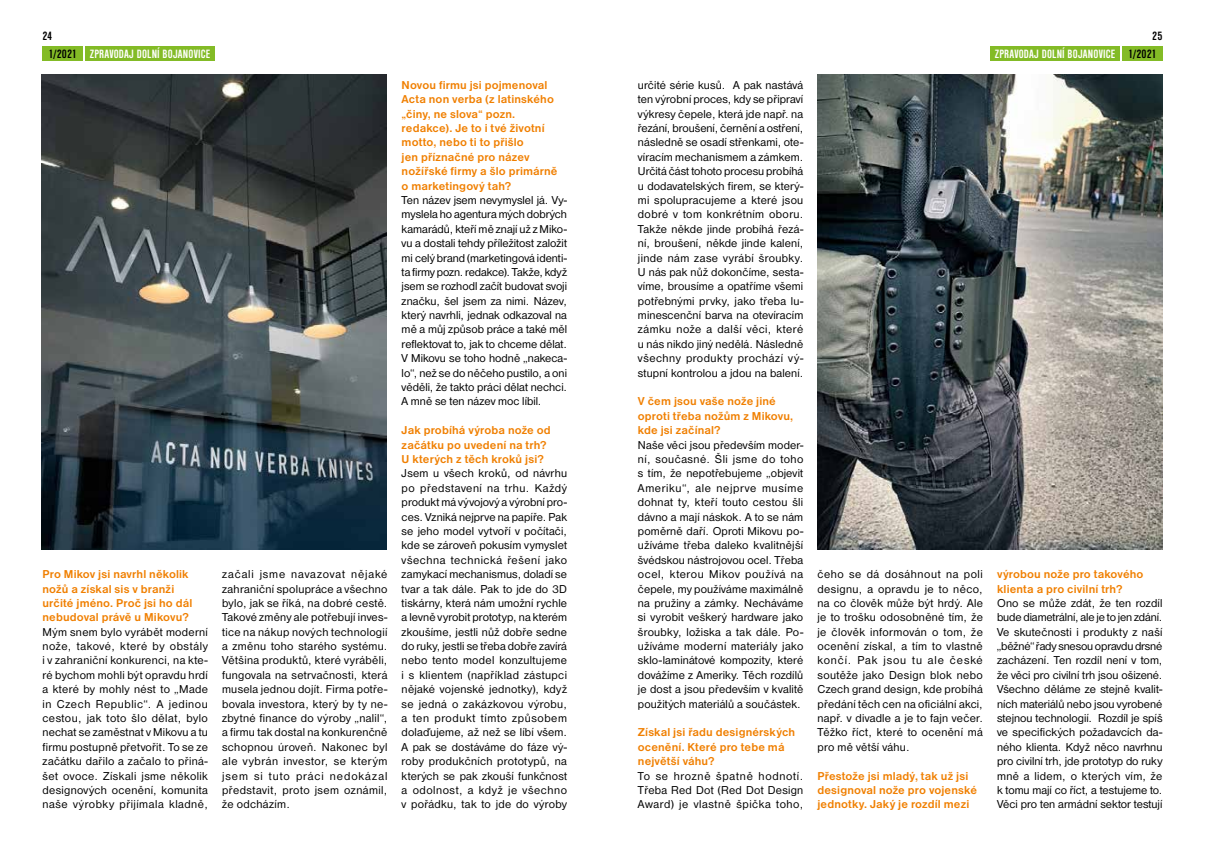
<style>
.page{position:relative;width:1205px;height:851px;background:#fff}
.page>*{position:absolute;margin:0;border:0;box-sizing:border-box;transform-origin:0 0}
.t1{font:700 condensed 12.5px "Nimbus San DEE";letter-spacing:.01em;color:#fff}
.t2{font:700 condensed 12.5px "Nimbus San DEE";color:#000}
.t3{font:11.88px/14.4px "Nimbus San DEE";letter-spacing:.02em;color:#000;text-align:justify}
.t4{font:700 11.88px/14.4px "Nimbus San DEE";letter-spacing:.01em;color:#f07f00}
.s1{color:#000}
</style>
<div class="page">
<div style="left:990px;top:46px;width:129px;height:14px;background:#83bb26"></div>
<div style="left:1122px;top:46px;width:40px;height:14px;background:#83bb26"></div>
<div style="left:85px;top:46px;width:129px;height:14px;background:#83bb26"></div>
<div style="left:43px;top:46px;width:40px;height:14px;background:#83bb26"></div>
<img style="left:42px;top:74px;width:345px;height:475px">
<img style="left:817px;top:74px;width:345px;height:475px">
<p class="t2" style="left:43px;top:29px;width:11px">24</p>
<p class="t2" style="left:1152px;top:29px;width:12px">25</p>
<p class="t1" style="left:48px;top:47px;width:163px"><span class="s1">1/2021</span> ZPRAVODAJ DOLNÍ BOJANOVICE</p>
<p class="t1" style="left:995px;top:47px;width:163px">ZPRAVODAJ DOLNÍ BOJANOVICE <span class="s1">1/2021</span></p>
<p class="t4" style="left:43px;top:567px;width:151px">Pro Mikov jsi navrhl několik nožů a získal sis v branži určité jméno. Proč jsi ho dál nebudoval právě u Mikovu?</p>
<p class="t3" style="left:43px;top:624px;width:167px">Mým snem bylo vyrábět moderní nože, takové, které by obstály i v zahraniční konkurenci, na kte&shy;ré bychom mohli být opravdu hrdí a které by mohly nést to „Made in Czech Republic“. A jedinou cestou, jak toto šlo dělat, bylo nechat se zaměstnat v Mikovu a tu firmu postupně přetvořit. To se ze začátku dařilo a začalo to přiná&shy;šet ovoce. Získali jsme několik designových ocenění, komunita naše výrobky přijímala kladně,</p>
<p class="t3" style="left:222px;top:567px;width:167px">začali jsme navazovat nějaké zahraniční spolupráce a všechno bylo, jak se říká, na dobré cestě.<br>Takové změny ale potřebují inves&shy;tice na nákup nových technologií a změnu toho starého systému.<br>Většina produktů, které vyráběli, fungovala na setrvačnosti, která musela jednou dojít. Firma potře&shy;bovala investora, který by ty ne&shy;zbytné finance do výroby „nalil“, a firmu tak dostal na konkurenčně schopnou úroveň. Nakonec byl ale vybrán investor, se kterým jsem si tuto práci nedokázal představit, proto jsem oznámil, že odcházím.</p>
<p class="t4" style="left:402px;top:78px;width:157px">Novou firmu jsi pojmenoval<br>Acta non verba (z latinského „činy, ne slova“ pozn. redakce). Je to i tvé životní motto, nebo ti to přišlo<br>jen příznačné pro název nožířské firmy a šlo primárně o marketingový tah?</p>
<p class="t3" style="left:402px;top:193px;width:167px">Ten název jsem nevymyslel já. Vy&shy;myslela ho agentura mých dobrých kamarádů, kteří mě znají už z Miko&shy;vu a dostali tehdy příležitost založit mi celý brand (marketingová identi&shy;ta firmy pozn. redakce). Takže, když jsem se rozhodl začít budovat svoji značku, šel jsem za nimi. Název, který navrhli, jednak odkazoval na mě a můj způsob práce a také měl reflektovat to, jak to chceme dělat.<br>V Mikovu se toho hodně „nakeca&shy;lo“, než se do něčeho pustilo, a oni věděli, že takto práci dělat nechci.<br>A mně se ten název moc líbil.</p>
<p class="t4" style="left:402px;top:423px;width:151px">Jak probíhá výroba nože od začátku po uvedení na trh?<br>U kterých z těch kroků jsi?</p>
<p class="t3" style="left:402px;top:466px;width:167px">Jsem u všech kroků, od návrhu po představení na trhu. Každý produkt má vývojový a výrobní pro&shy;ces. Vzniká nejprve na papíře. Pak se jeho model vytvoří v počítači, kde se zároveň pokusím vymyslet všechna technická řešení jako zamykací mechanismus, doladí se tvar a tak dále. Pak to jde do 3D tiskárny, která nám umožní rychle a levně vyrobit prototyp, na kterém zkoušíme, jestli nůž dobře sedne do ruky, jestli se třeba dobře zavírá nebo tento model konzultujeme i s klientem (například zástupci nějaké vojenské jednotky), když se jedná o zakázkovou výrobu, a ten produkt tímto způsobem dolaďujeme, až než se líbí všem.<br>A pak se dostáváme do fáze vý&shy;roby produkčních prototypů, na kterých se pak zkouší funkčnost a odolnost, a když je všechno v pořádku, tak to jde do výroby</p>
<p class="t3" style="left:638px;top:78px;width:167px">určité série kusů. A pak nastává ten výrobní proces, kdy se připraví výkresy čepele, která jde např. na řezání, broušení, černění a ostření, následně se osadí střenkami, ote&shy;víracím mechanismem a zámkem.<br>Určitá část tohoto procesu probíhá u dodavatelských firem, se který&shy;mi spolupracujeme a které jsou dobré v tom konkrétním oboru.<br>Takže někde jinde probíhá řezá&shy;ní, broušení, někde jinde kalení, jinde nám zase vyrábí šroubky.<br>U nás pak nůž dokončíme, sesta&shy;víme, brousíme a opatříme všemi potřebnými prvky, jako třeba lu&shy;minescenční barva na otevíracím zámku nože a další věci, které u nás nikdo jiný nedělá. Následně všechny produkty prochází vý&shy;stupní kontrolou a jdou na balení.</p>
<p class="t4" style="left:638px;top:394px;width:157px">V čem jsou vaše nože jiné oproti třeba nožům z Mikovu, kde jsi začínal?</p>
<p class="t3" style="left:638px;top:437px;width:167px">Naše věci jsou především moder&shy;ní, současné. Šli jsme do toho s tím, že nepotřebujeme „objevit Ameriku“, ale nejprve musíme dohnat ty, kteří touto cestou šli dávno a mají náskok. A to se nám poměrně daří. Oproti Mikovu po&shy;užíváme třeba daleko kvalitnější švédskou nástrojovou ocel. Třeba ocel, kterou Mikov používá na čepele, my používáme maximálně na pružiny a zámky. Necháváme si vyrobit veškerý hardware jako šroubky, ložiska a tak dále. Po&shy;užíváme moderní materiály jako sklo-laminátové kompozity, které dovážíme z Ameriky. Těch rozdílů je dost a jsou především v kvalitě použitých materiálů a součástek.</p>
<p class="t4" style="left:638px;top:725px;width:159px">Získal jsi řadu designérských ocenění. Které pro tebe má největší váhu?</p>
<p class="t3" style="left:638px;top:768px;width:167px">To se hrozně špatně hodnotí.<br>Třeba Red Dot (Red Dot Design Award) je vlastně špička toho,</p>
<p class="t3" style="left:817px;top:567px;width:167px">čeho se dá dosáhnout na poli designu, a opravdu je to něco, na co člověk může být hrdý. Ale je to trošku odosobněné tím, že je člověk informován o tom, že ocenění získal, a tím to vlastně končí. Pak jsou tu ale české soutěže jako Design blok nebo Czech grand design, kde probíhá předání těch cen na oficiální akci, např. v divadle a je to fajn večer.<br>Těžko říct, které to ocenění má pro mě větší váhu.</p>
<p class="t4" style="left:817px;top:768px;width:161px">Přestože jsi mladý, tak už jsi designoval nože pro vojenské jednotky. Jaký je rozdíl mezi</p>
<p class="t4" style="left:997px;top:567px;width:148px">výrobou nože pro takového klienta a pro civilní trh?</p>
<p class="t3" style="left:997px;top:596px;width:167px">Ono se může zdát, že ten rozdíl bude diametrální, ale je to jen zdání.<br>Ve skutečnosti i produkty z naší „běžné“ řady snesou opravdu drsné zacházení. Ten rozdíl není v tom, že věci pro civilní trh jsou ošizené.<br>Všechno děláme ze stejně kvalit&shy;ních materiálů nebo jsou vyrobené stejnou technologií. Rozdíl je spíš ve specifických požadavcích da&shy;ného klienta. Když něco navrhnu pro civilní trh, jde prototyp do ruky mně a lidem, o kterých vím, že k tomu mají co říct, a testujeme to.<br>Věci pro ten armádní sektor testují</p>
</div>
